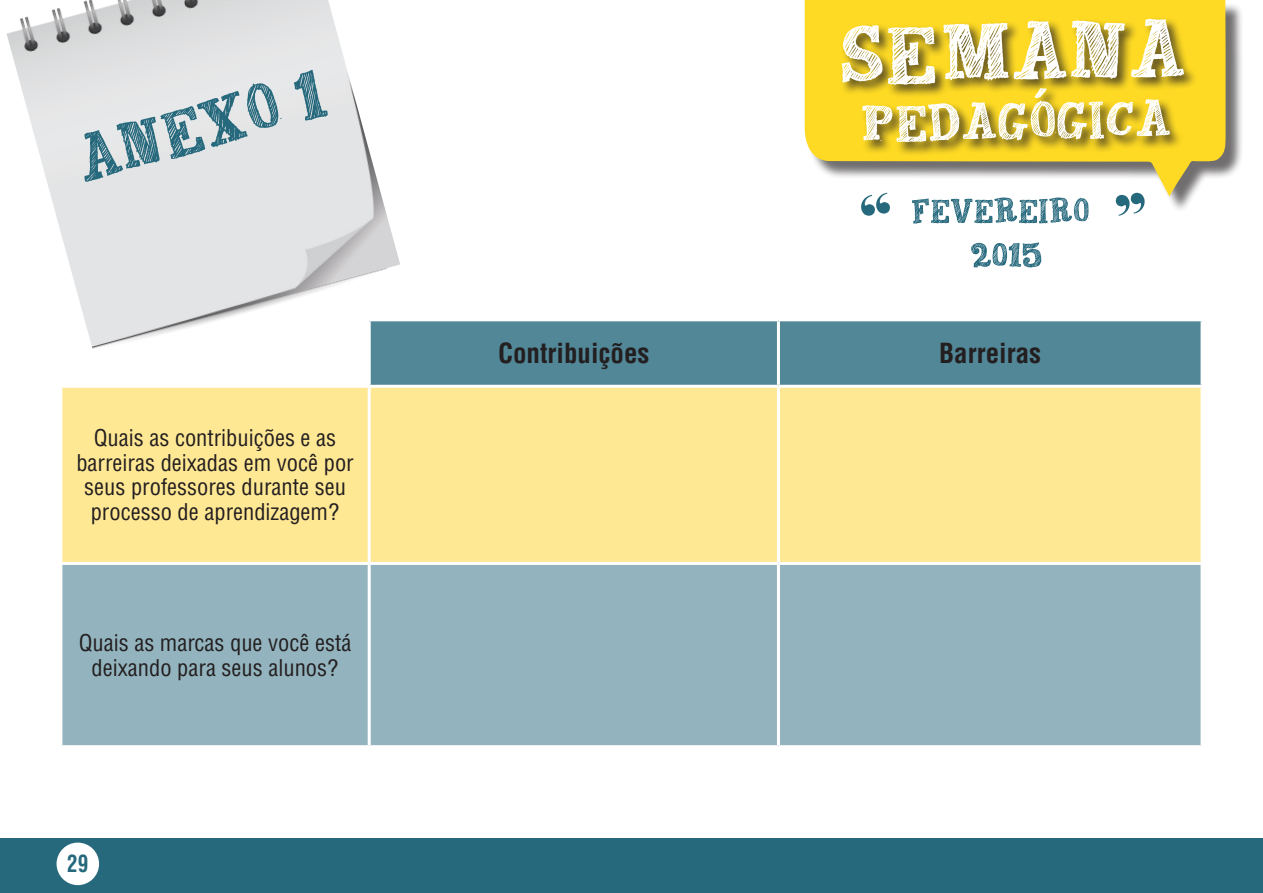
<style>
.page{position:relative;width:1263px;height:893px;background:#fff}
.page>*{position:absolute;margin:0;border:0;box-sizing:border-box;transform-origin:0 0}
.t1{font:48px "Peachesen Regalia";color:#26697d}
.Normal_wrd_2{font:700 condensed 27px "Helvetica LT Std";color:#231f20}
.t2{font:700 condensed 23.4px "Helvetica LT Std";color:#26697d;scale:.9 1}
.Normal_wrd_2-2{font:condensed 22.5px/24.8px "Helvetica LT Std";color:#231f20;text-align:center}
</style>
<div class="page">
<div style="left:371px;top:321px;width:829px;height:64px;background:#528797"></div>
<div style="left:62px;top:388px;width:1138px;height:174px;background:#ffe894"></div>
<div style="left:62px;top:565px;width:1138px;height:180px;background:#93b4be"></div>
<hr style="left:777px;top:321px;width:3px;height:64px;background:#fff">
<hr style="left:368px;top:388px;width:3px;height:174px;background:#fff">
<hr style="left:777px;top:388px;width:3px;height:174px;background:#fff">
<hr style="left:368px;top:565px;width:3px;height:180px;background:#fff">
<hr style="left:777px;top:565px;width:3px;height:180px;background:#fff">
<div style="left:0;top:839px;width:1263px;height:54px;background:#26697d"></div>
<div style="left:57px;top:843px;width:42px;height:42px;background:#fff;border-radius:50%"></div>
<div style="left:807px;top:2px;width:437px;height:212px;background:#231f20;opacity:.75"></div>
<svg style="left:805px;top:0;width:421px;height:196px;fill:#feda24"></svg>
<div style="left:840px;top:17px;width:358px;height:139px;background:#231f20;opacity:.75"></div>
<svg style="left:841px;top:19px;width:343px;height:123px"></svg>
<img style="left:7px;top:0;width:395px;height:356px">
<svg style="left:971px;top:243px;width:70px;height:25px"></svg>
<svg style="left:1115px;top:193px;width:30px;height:23px"></svg>
<svg style="left:861px;top:193px;width:29px;height:23px"></svg>
<svg style="left:912px;top:197px;width:177px;height:27px"></svg>
<p class="t1" style="left:71px;top:138px;width:257px;rotate:-16deg">ANEXO 1</p>
<p class="Normal_wrd_2-2" style="left:76px;top:425px;width:279px">Quais as contribuições e as barreiras deixadas em você por seus professores durante seu processo de aprendizagem?</p>
<p class="Normal_wrd_2-2" style="left:79px;top:630px;width:274px">Quais as marcas que você está deixando para seus alunos?</p>
<p class="t2" style="left:67px;top:849px;width:25px">29</p>
<p class="Normal_wrd_2" style="left:498px;top:336px;width:153px">Contribuições</p>
<p class="Normal_wrd_2" style="left:939px;top:336px;width:103px">Barreiras</p>
</div>
